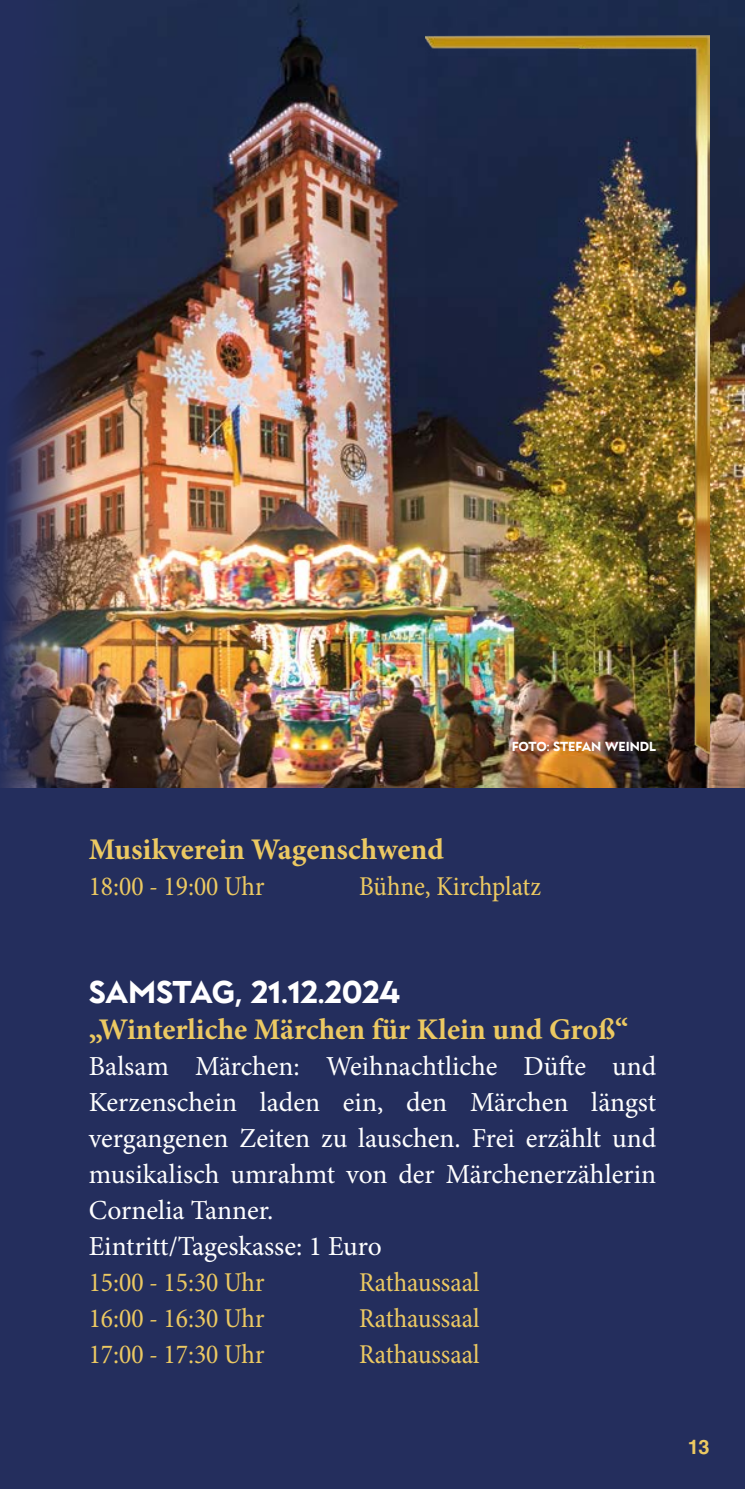
<style>
.page{position:relative;width:745px;height:1489px;background:#fff}
.page>*{position:absolute;margin:0;border:0;box-sizing:border-box;transform-origin:0 0}
.t1{font:700 30px "Minion Pro";color:#ecc962}
.t2{font:700 30px "Garnet Capitals";color:#fff}
.t3{font:27.5px/36px "Minion Pro";color:#fff;text-align:justify}
.t4{font:condensed 27.5px "Minion Pro";color:#ecc962}
.t5{font:700 20px "Helvetica LT Std";color:#ecc962}
.t6{font:700 12.5px "Garnet Capitals";color:#fff}
</style>
<div class="page">
<div style="left:0;top:0;width:744px;height:1488px;background:#242e5d"></div>
<img style="left:1px;top:0;width:743px;height:787px">
<img style="left:425px;top:35px;width:284px;height:719px">
<p class="t6" style="left:511px;top:739px;width:146px">FOTO: STEFAN WEINDL</p>
<p class="t1" style="left:89px;top:828px;width:356px">Musikverein Wagenschwend</p>
<p class="t4" style="left:89px;top:868px;width:177px">18:00 - 19:00 Uhr</p>
<p class="t4" style="left:359px;top:868px;width:183px">Bühne, Kirchplatz</p>
<p class="t2" style="left:89px;top:974px;width:312px">SAMSTAG, 21.12.2024</p>
<p class="t1" style="left:89px;top:1008px;width:541px">„Winterliche Märchen für Klein und Groß“</p>
<p class="t3" style="left:89px;top:1048px;width:568px">Balsam Märchen: Weihnachtliche Düfte und Kerzenschein laden ein, den Märchen längst vergangenen Zeiten zu lauschen. Frei erzählt und musikalisch umrahmt von der Märchenerzählerin Cornelia Tanner.</p>
<p class="t3" style="left:89px;top:1228px;width:294px">Eintritt/Tageskasse: 1 Euro</p>
<p class="t4" style="left:89px;top:1264px;width:177px">15:00 - 15:30 Uhr</p>
<p class="t4" style="left:359px;top:1264px;width:122px">Rathaussaal</p>
<p class="t4" style="left:89px;top:1300px;width:177px">16:00 - 16:30 Uhr</p>
<p class="t4" style="left:359px;top:1300px;width:122px">Rathaussaal</p>
<p class="t4" style="left:89px;top:1336px;width:177px">17:00 - 17:30 Uhr</p>
<p class="t4" style="left:359px;top:1336px;width:122px">Rathaussaal</p>
<p class="t5" style="left:687px;top:1434px;width:23px">13</p>
</div>
